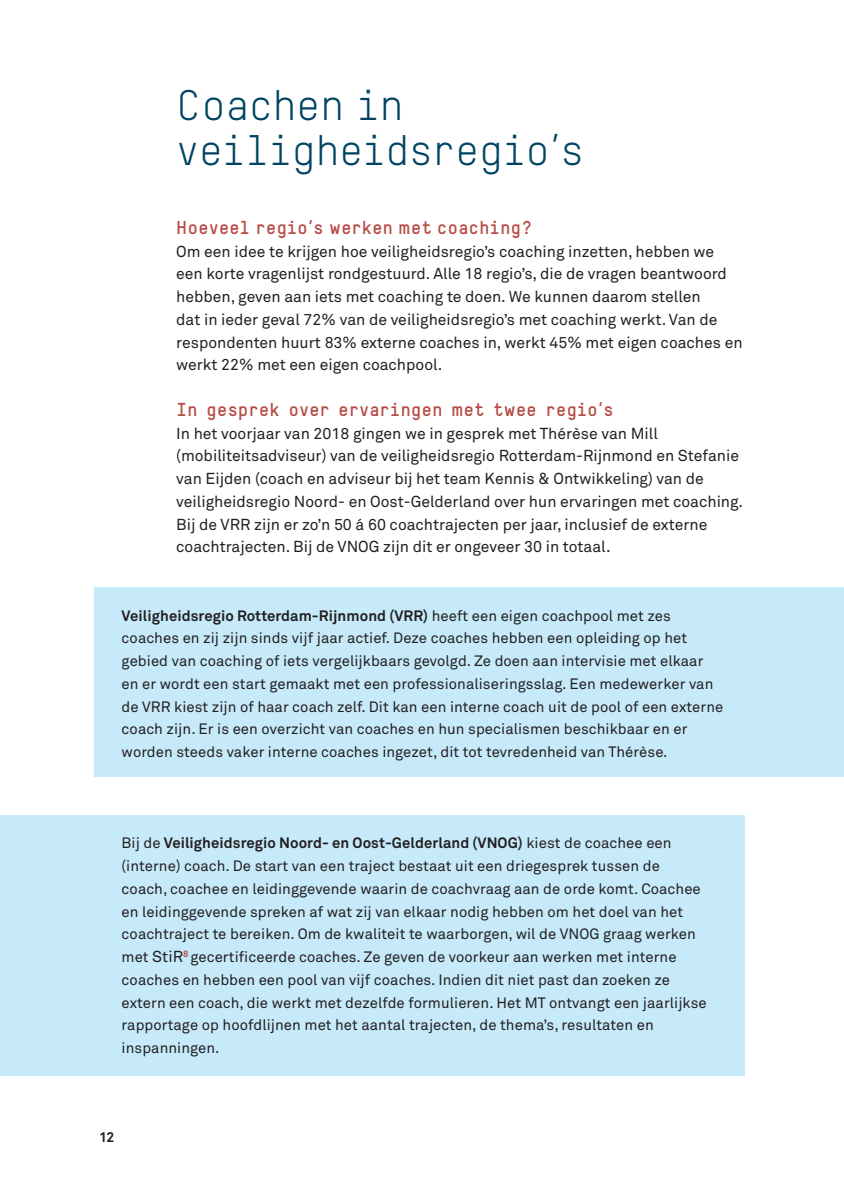
<style>
.page{position:relative;width:844px;height:1191px;background:#fff}
.page>*{position:absolute;margin:0;border:0;box-sizing:border-box;transform-origin:0 0}
._1_Kop_1{font:42px/45.5px "TSTARTW";letter-spacing:.01em;color:#004462}
.Brood{font:700 18.38px "TSTARTW";letter-spacing:.02em;color:#b74c45}
._3_Tussenkop{font:700 18.38px "TSTARTW";letter-spacing:.025em;color:#b74c45}
.Brood-2{font:15.75px/22.8px "Akkurat Std";color:#231f20}
.Kader_tekst{font:14.88px/22.8px "Akkurat Std";letter-spacing:.005em;color:#231f20}
.t1{font:700 14px "Akkurat Std";color:#231f20}
.s1{font-weight:700}
.s2{font-size:15.75px}
</style>
<div class="page">
<div style="left:0;top:815px;width:744px;height:260px;background:#c6eafa"></div>
<div style="left:94px;top:588px;width:749px;height:189px;background:#c6eafa"></div>
<p class="_1_Kop_1" style="left:176px;top:82px;width:409px">Coachen in veiligheidsregio’s</p>
<p class="_3_Tussenkop" style="left:176px;top:216px;width:357px">Hoeveel regio’s werken met coaching?</p>
<p class="Brood-2" style="left:176px;top:240px;width:567px">Om een idee te krijgen hoe veiligheidsregio’s coaching inzetten, hebben we een korte vragenlijst rondgestuurd. Alle 18 regio’s, die de vragen beantwoord hebben, geven aan iets met coaching te doen. We kunnen daarom stellen<br>dat in ieder geval 72% van de veiligheidsregio’s met coaching werkt. Van de respondenten huurt 83% externe coaches in, werkt 45% met eigen coaches en werkt 22% met een eigen coachpool.</p>
<p class="Brood" style="left:176px;top:398px;width:438px">In gesprek over ervaringen met twee regio’s</p>
<p class="Brood-2" style="left:176px;top:422px;width:568px">In het voorjaar van 2018 gingen we in gesprek met Thérèse van Mill (mobiliteitsadviseur) van de veiligheidsregio Rotterdam-Rijnmond en Stefanie van Eijden (coach en adviseur bij het team Kennis &amp; Ontwikkeling) van de veiligheidsregio Noord- en Oost-Gelderland over hun ervaringen met coaching.<br>Bij de VRR zijn er zo’n 50 á 60 coachtrajecten per jaar, inclusief de externe coachtrajecten. Bij de VNOG zijn dit er ongeveer 30 in totaal.</p>
<p class="Kader_tekst" style="left:122px;top:604px;width:603px"><span class="s1">Veiligheidsregio Rotterdam-Rijnmond (VRR)</span> heeft een eigen coachpool met zes coaches en zij zijn sinds vijf jaar actief. Deze coaches hebben een opleiding op het gebied van coaching of iets vergelijkbaars gevolgd. Ze doen aan intervisie met elkaar en er wordt een start gemaakt met een professionaliseringsslag. Een medewerker van de VRR kiest zijn of haar coach zelf. Dit kan een interne coach uit de pool of een externe coach zijn. Er is een overzicht van coaches en hun specialismen beschikbaar en er worden steeds vaker interne coaches ingezet, dit tot tevredenheid van Thérèse.</p>
<p class="Kader_tekst" style="left:122px;top:831px;width:586px">Bij de <span class="s1">Veiligheidsregio Noord- en Oost-Gelderland (VNOG)</span> kiest de coachee een (interne) coach. De start van een traject bestaat uit een driegesprek tussen de coach, coachee en leidinggevende waarin de coachvraag aan de orde komt. Coachee en leidinggevende spreken af wat zij van elkaar nodig hebben om het doel van het coachtraject te bereiken. Om de kwaliteit te waarborgen, wil de VNOG graag werken met <span class="s2">StiR</span><sup>8</sup> gecertificeerde coaches. Ze geven de voorkeur aan werken met interne coaches en hebben een pool van vijf coaches. Indien dit niet past dan zoeken ze extern een coach, die werkt met dezelfde formulieren. Het MT ontvangt een jaarlijkse rapportage op hoofdlijnen met het aantal trajecten, de thema’s, resultaten en inspanningen.</p>
<p class="t1" style="left:99px;top:1128px;width:17px">12</p>
</div>
